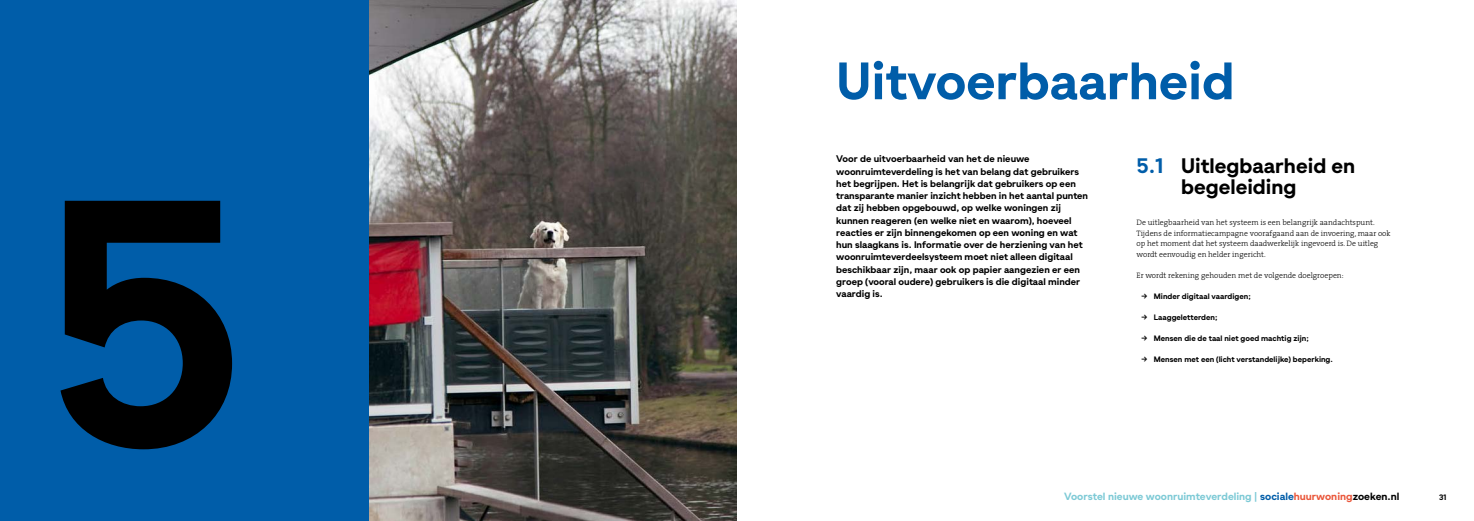
<style>
.page{position:relative;width:1474px;height:521px;background:#fff}
.page>*{position:absolute;margin:0;border:0;box-sizing:border-box;transform-origin:0 0}
.Hoofdstukcijfer{font:700 350px "Gramatika";color:#000}
.Hoofdstuk{font:700 52.5px "Gramatika";color:#005da9}
.Paragraaf{font:700 21px/21px "Gramatika";color:#000}
.t1{font:700 10.5px "Gramatika";color:#7dcad6}
.Intro{font:700 9.62px/12.2px "Gramatika";color:#000}
.Brood{font:300 7.88px/10.5px "The Serif";color:#000}
.t2{font:700 7.88px "Gramatika";color:#000}
.s1{color:#005da9}
.s2{color:#ea573b}
.s3{color:#000}
</style>
<div class="page">
<img style="left:368px;top:0;width:369px;height:521px">
<div style="left:0;top:0;width:368px;height:521px;background:#005da9"></div>
<p class="Hoofdstukcijfer" style="left:41px;top:66px;width:206px">5</p>
<h2 class="Hoofdstuk" style="left:836px;top:42px;width:400px">Uitvoerbaarheid</h2>
<p class="Intro" style="left:836px;top:153px;width:253px">Voor de uitvoerbaarheid van het de nieuwe woonruimteverdeling is het van belang dat gebruikers het begrijpen. Het is belangrijk dat gebruikers op een transparante manier inzicht hebben in het aantal punten dat zij hebben opgebouwd, op welke woningen zij kunnen reageren (en welke niet en waarom), hoeveel reacties er zijn binnengekomen op een woning en wat hun slaagkans is. Informatie over de herziening van het woonruimteverdeelsysteem moet niet alleen digitaal beschikbaar zijn, maar ook op papier aangezien er een groep (vooral oudere) gebruikers is die digitaal minder vaardig is.</p>
<h3 class="Paragraaf" style="left:1181px;top:155px;width:175px;text-indent:-45px"><span class="s1">5.1</span> Uitlegbaarheid en begeleiding</h3>
<p class="Brood" style="left:1136px;top:217px;width:255px">De uitlegbaarheid van het systeem is een belangrijk aandachtspunt.<br>Tijdens de informatiecampagne voorafgaand aan de invoering, maar ook op het moment dat het systeem daadwerkelijk ingevoerd is. De uitleg wordt eenvoudig en helder ingericht.</p>
<p class="Brood" style="left:1136px;top:270px;width:209px">Er wordt rekening gehouden met de volgende doelgroepen:</p>
<p class="t2" style="left:1141px;top:290px;width:111px">→ Minder digitaal vaardigen;</p>
<p class="t2" style="left:1141px;top:311px;width:77px">→ Laaggeletterden;</p>
<p class="t2" style="left:1141px;top:332px;width:169px">→ Mensen die de taal niet goed machtig zijn;</p>
<p class="t2" style="left:1141px;top:353px;width:193px">→ Mensen met een (licht verstandelijke) beperking.</p>
<p class="t1" style="left:1064px;top:489px;width:337px">Voorstel nieuwe woonruimteverdeling | <span class="s1">sociale</span><span class="s2">huurwoning</span><span class="s3">zoeken.nl</span></p>
<p class="t2" style="left:1438px;top:491px;width:9px">31</p>
</div>
